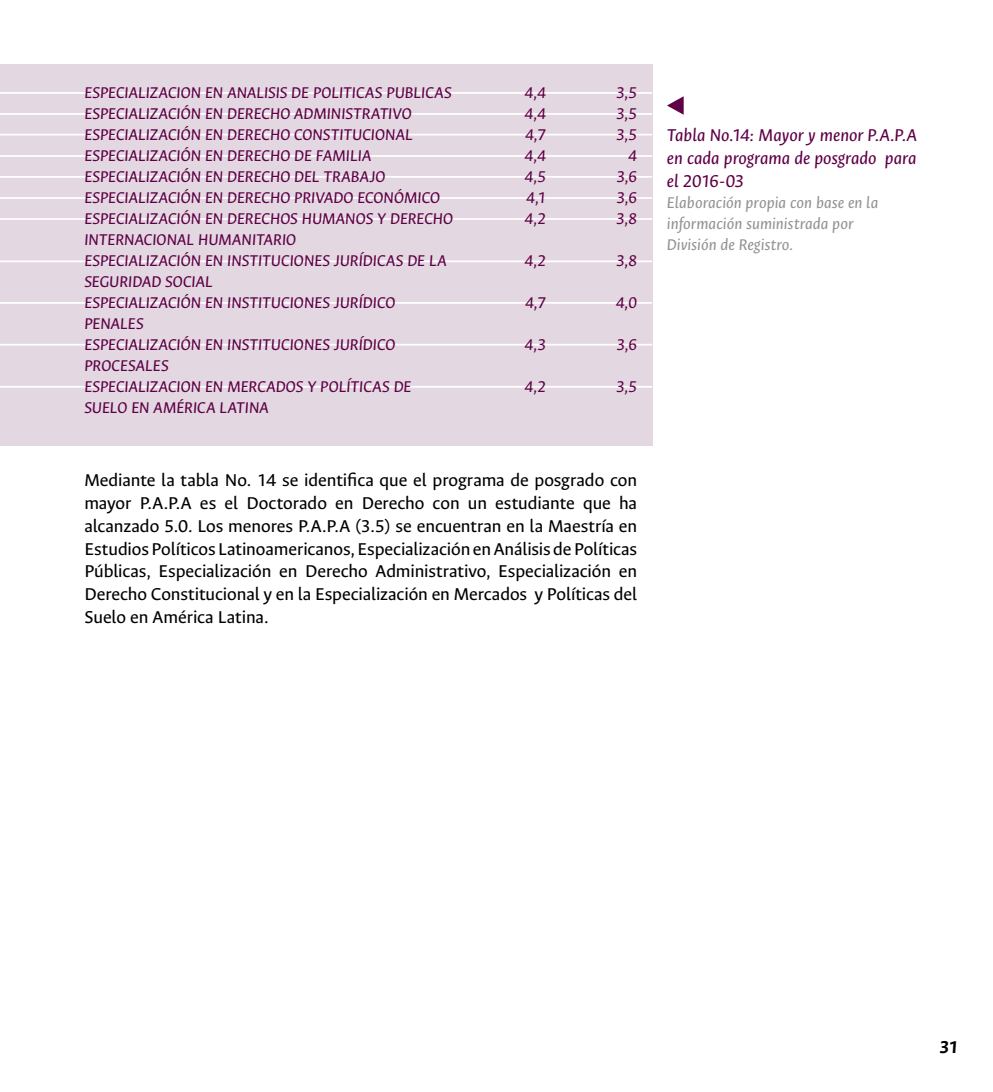
<style>
.page{position:relative;width:993px;height:1092px;background:#fff}
.page>*{position:absolute;margin:0;border:0;box-sizing:border-box;transform-origin:0 0}
.t1{font:19.25px/22.8px "Ancizar Sans";letter-spacing:-.005em;color:#000;text-align:justify}
.t2{font:italic 19.25px/22.8px "Ancizar Sans";color:#600147;text-align:justify}
.t3{font:italic 700 19.25px "Ancizar Sans";color:#000}
.t4{font:italic 17.5px/21px "Ancizar Sans";letter-spacing:-.005em;color:#600147;text-align:justify}
.t5{font:italic 17.5px/21px "Ancizar Sans";color:#939598}
</style>
<div class="page">
<div style="left:0;top:64px;width:651px;height:382px;background:#e3d8e1"></div>
<hr style="left:0;top:113px;width:651px;height:2px;background:#fff">
<hr style="left:0;top:134px;width:651px;height:1px;background:#fff">
<hr style="left:0;top:155px;width:651px;height:2px;background:#fff">
<hr style="left:0;top:176px;width:651px;height:2px;background:#fff">
<hr style="left:0;top:197px;width:651px;height:2px;background:#fff">
<hr style="left:0;top:218px;width:651px;height:2px;background:#fff">
<hr style="left:0;top:260px;width:651px;height:2px;background:#fff">
<hr style="left:0;top:302px;width:651px;height:2px;background:#fff">
<hr style="left:0;top:344px;width:651px;height:1px;background:#fff">
<hr style="left:0;top:386px;width:651px;height:1px;background:#fff">
<hr style="left:0;top:92px;width:651px;height:2px;background:#fff">
<svg style="left:667px;top:96px;width:16px;height:19px"></svg>
<p class="t4" style="left:84px;top:82px;width:370px;text-align:left">ESPECIALIZACION EN ANALISIS DE POLITICAS PUBLICAS ESPECIALIZACIÓN EN DERECHO ADMINISTRATIVO ESPECIALIZACIÓN EN DERECHO CONSTITUCIONAL ESPECIALIZACIÓN EN DERECHO DE FAMILIA ESPECIALIZACIÓN EN DERECHO DEL TRABAJO ESPECIALIZACIÓN EN DERECHO PRIVADO ECONÓMICO ESPECIALIZACIÓN EN DERECHOS HUMANOS Y DERECHO INTERNACIONAL HUMANITARIO<br>ESPECIALIZACIÓN EN INSTITUCIONES JURÍDICAS DE LA SEGURIDAD SOCIAL<br>ESPECIALIZACIÓN EN INSTITUCIONES JURÍDICO PENALES<br>ESPECIALIZACIÓN EN INSTITUCIONES JURÍDICO PROCESALES<br>ESPECIALIZACION EN MERCADOS Y POLÍTICAS DE SUELO EN AMÉRICA LATINA</p>
<p class="t4" style="left:524px;top:82px;width:23px">4,4<br>4,4<br>4,7<br>4,4<br>4,5<br>4,1<br>4,2</p>
<p class="t4" style="left:524px;top:250px;width:23px">4,2</p>
<p class="t4" style="left:525px;top:292px;width:22px">4,7</p>
<p class="t4" style="left:524px;top:334px;width:23px">4,3</p>
<p class="t4" style="left:524px;top:376px;width:23px">4,2</p>
<p class="t4" style="left:616px;top:82px;width:23px;text-align:right">3,5<br>3,5<br>3,5<br>4<br>3,6<br>3,6<br>3,8</p>
<p class="t4" style="left:616px;top:250px;width:23px">3,8</p>
<p class="t4" style="left:616px;top:292px;width:23px">4,0</p>
<p class="t4" style="left:616px;top:334px;width:22px">3,6</p>
<p class="t4" style="left:616px;top:376px;width:22px">3,5</p>
<p class="t1" style="left:84px;top:469px;width:554px">Mediante la tabla No. 14 se identifica que el programa de posgrado con mayor P.A.P.A es el Doctorado en Derecho con un estudiante que ha alcanzado 5.0. Los menores P.A.P.A (3.5) se encuentran en la Maestría en Estudios Políticos Latinoamericanos, Especialización en Análisis de Políticas Públicas, Especialización en Derecho Administrativo, Especialización en Derecho Constitucional y en la Especialización en Mercados y Políticas del Suelo en América Latina.</p>
<p class="t2" style="left:666px;top:124px;width:251px">Tabla No.14: Mayor y menor P.A.P.A en cada programa de posgrado para el 2016-03</p>
<p class="t5" style="left:666px;top:192px;width:213px">Elaboración propia con base en la información suministrada por<br>División de Registro.</p>
<p class="t3" style="left:939px;top:1035px;width:20px">31</p>
</div>
